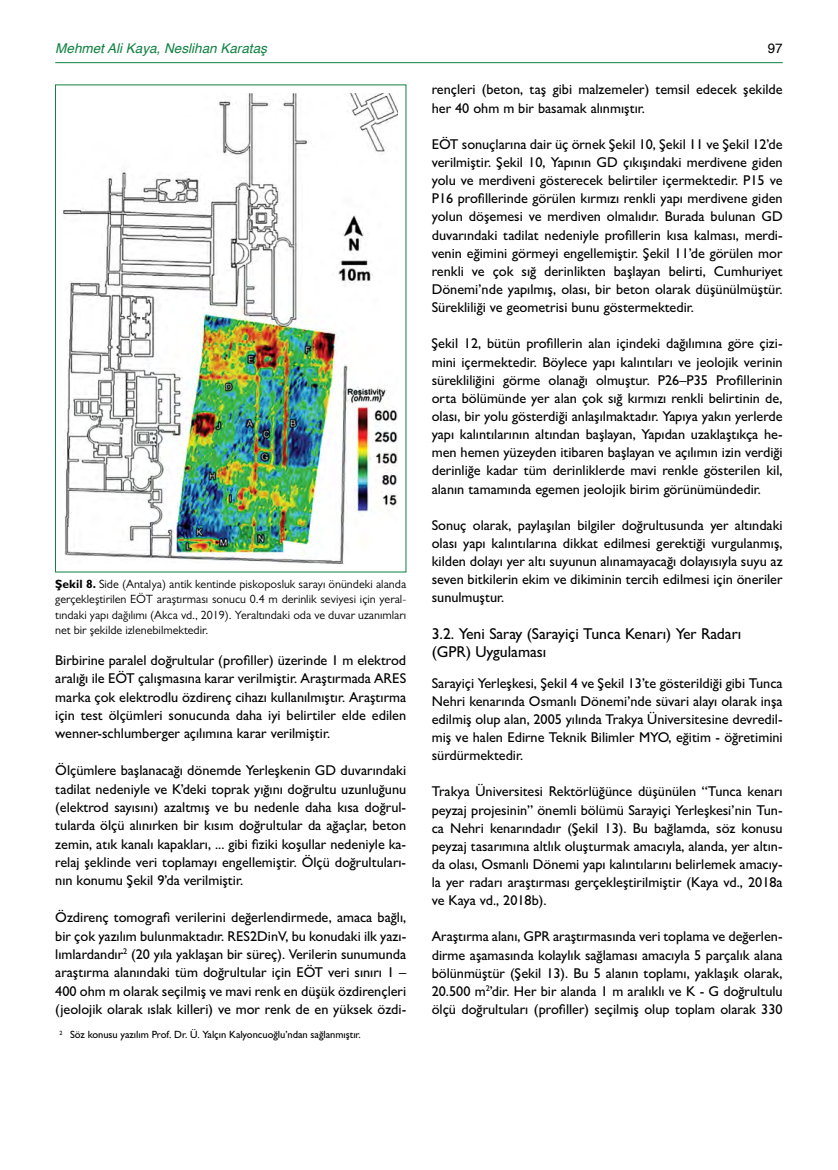
<style>
.page{position:relative;width:838px;height:1170px;background:#fff}
.page>*{position:absolute;margin:0;border:0;box-sizing:border-box;transform-origin:0 0}
.t1{font:500 15.75px/18.1px "Gill Sans MT Pro";color:#000}
.t2{font:500 14.25px/18.1px "Gill Sans MT Pro";color:#000;text-align:justify}
.t3{font:italic 13.5px "Helvetica";color:#0f8140}
.t4{font:13.5px "Helvetica";color:#000}
.t5{font:12px/15.3px "Gill Sans MT Pro";color:#000;text-align:justify}
.t6{font:500 10.5px "Gill Sans MT Pro";letter-spacing:-.005em;color:#000}
.s1{font-weight:700}
</style>
<div class="page">
<hr style="left:55px;top:62px;width:727px;height:1px;background:#0f8140">
<img style="left:64px;top:93px;width:334px;height:470px">
<p class="t3" style="left:55px;top:37px;width:213px">Mehmet Ali Kaya, Neslihan Karataş</p>
<p class="t4" style="left:767px;top:37px;width:17px">97</p>
<p class="t5" style="left:55px;top:576px;width:352px"><span class="s1">Şekil 8.</span> Side (Antalya) antik kentinde piskoposluk sarayı önündeki alanda gerçekleştirilen EÖT araştırması sonucu 0.4 m derinlik seviyesi için yeral&shy;tındaki yapı dağılımı (Akca vd., 2019). Yeraltındaki oda ve duvar uzanımları net bir şekilde izlenebilmektedir.</p>
<p class="t2" style="left:55px;top:650px;width:352px">Birbirine paralel doğrultular (profiller) üzerinde 1 m elektrod aralığı ile EÖT çalışmasına karar verilmiştir. Araştırmada ARES marka çok elektrodlu özdirenç cihazı kullanılmıştır. Araştırma için test ölçümleri sonucunda daha iyi belirtiler elde edilen wenner-schlumberger açılımına karar verilmiştir.</p>
<p class="t2" style="left:55px;top:761px;width:352px">Ölçümlere başlanacağı dönemde Yerleşkenin GD duvarındaki tadilat nedeniyle ve K’deki toprak yığını doğrultu uzunluğunu (elektrod sayısını) azaltmış ve bu nedenle daha kısa doğrul&shy;tularda ölçü alınırken bir kısım doğrultular da ağaçlar, beton zemin, atık kanalı kapakları, ... gibi fiziki koşullar nedeniyle ka&shy;relaj şeklinde veri toplamayı engellemiştir. Ölçü doğrultuları&shy;nın konumu Şekil 9’da verilmiştir.</p>
<p class="t2" style="left:55px;top:908px;width:352px">Özdirenç tomografi verilerini değerlendirmede, amaca bağlı, bir çok yazılım bulunmaktadır. RES2DinV, bu konudaki ilk yazı&shy;lımlardandır<sup>2</sup> (20 yıla yaklaşan bir süreç). Verilerin sunumunda araştırma alanındaki tüm doğrultular için EÖT veri sınırı 1 – 400 ohm m olarak seçilmiş ve mavi renk en düşük özdirençleri (jeolojik olarak ıslak killeri) ve mor renk de en yüksek özdi-</p>
<p class="t6" style="left:60px;top:1028px;width:303px"><sup>2</sup> Söz konusu yazılım Prof. Dr. Ü. Yalçın Kalyoncuoğlu’ndan sağlanmıştır.</p>
<p class="t2" style="left:432px;top:80px;width:352px">rençleri (beton, taş gibi malzemeler) temsil edecek şekilde her 40 ohm m bir basamak alınmıştır.</p>
<p class="t2" style="left:432px;top:135px;width:352px">EÖT sonuçlarına dair üç örnek Şekil 10, Şekil 11 ve Şekil 12’de verilmiştir. Şekil 10, Yapının GD çıkışındaki merdivene giden yolu ve merdiveni gösterecek belirtiler içermektedir. P15 ve P16 profillerinde görülen kırmızı renkli yapı merdivene giden yolun döşemesi ve merdiven olmalıdır. Burada bulunan GD duvarındaki tadilat nedeniyle profillerin kısa kalması, merdi&shy;venin eğimini görmeyi engellemiştir. Şekil 11’de görülen mor renkli ve çok sığ derinlikten başlayan belirti, Cumhuriyet Dönemi’nde yapılmış, olası, bir beton olarak düşünülmüştür.<br>Sürekliliği ve geometrisi bunu göstermektedir.</p>
<p class="t2" style="left:432px;top:334px;width:352px">Şekil 12, bütün profillerin alan içindeki dağılımına göre çizi&shy;mini içermektedir. Böylece yapı kalıntıları ve jeolojik verinin sürekliliğini görme olanağı olmuştur. P26–P35 Profillerinin orta bölümünde yer alan çok sığ kırmızı renkli belirtinin de, olası, bir yolu gösterdiği anlaşılmaktadır. Yapıya yakın yerlerde yapı kalıntılarının altından başlayan, Yapıdan uzaklaştıkça he&shy;men hemen yüzeyden itibaren başlayan ve açılımın izin verdiği derinliğe kadar tüm derinliklerde mavi renkle gösterilen kil, alanın tamamında egemen jeolojik birim görünümündedir.</p>
<p class="t2" style="left:432px;top:515px;width:352px">Sonuç olarak, paylaşılan bilgiler doğrultusunda yer altındaki olası yapı kalıntılarına dikkat edilmesi gerektiği vurgulanmış, kilden dolayı yer altı suyunun alınamayacağı dolayısıyla suyu az seven bitkilerin ekim ve dikiminin tercih edilmesi için öneriler sunulmuştur.</p>
<p class="t1" style="left:432px;top:624px;width:311px">3.2. Yeni Saray (Sarayiçi Tunca Kenarı) Yer Radarı (GPR) Uygulaması</p>
<p class="t2" style="left:432px;top:673px;width:352px">Sarayiçi Yerleşkesi, Şekil 4 ve Şekil 13’te gösterildiği gibi Tunca Nehri kenarında Osmanlı Dönemi’nde süvari alayı olarak inşa edilmiş olup alan, 2005 yılında Trakya Üniversitesine devredil&shy;miş ve halen Edirne Teknik Bilimler MYO, eğitim - öğretimini sürdürmektedir.</p>
<p class="t2" style="left:432px;top:782px;width:352px">Trakya Üniversitesi Rektörlüğünce düşünülen “Tunca kenarı peyzaj projesinin” önemli bölümü Sarayiçi Yerleşkesi’nin Tun&shy;ca Nehri kenarındadır (Şekil 13). Bu bağlamda, söz konusu peyzaj tasarımına altlık oluşturmak amacıyla, alanda, yer altın&shy;da olası, Osmanlı Dönemi yapı kalıntılarını belirlemek amacıy&shy;la yer radarı araştırması gerçekleştirilmiştir (Kaya vd., 2018a ve Kaya vd., 2018b).</p>
<p class="t2" style="left:432px;top:927px;width:352px">Araştırma alanı, GPR araştırmasında veri toplama ve değerlen&shy;dirme aşamasında kolaylık sağlaması amacıyla 5 parçalık alana bölünmüştür (Şekil 13). Bu 5 alanın toplamı, yaklaşık olarak, 20.500 m<sup>2</sup>’dir. Her bir alanda 1 m aralıklı ve K - G doğrultulu ölçü doğrultuları (profiller) seçilmiş olup toplam olarak 330</p>
</div>
